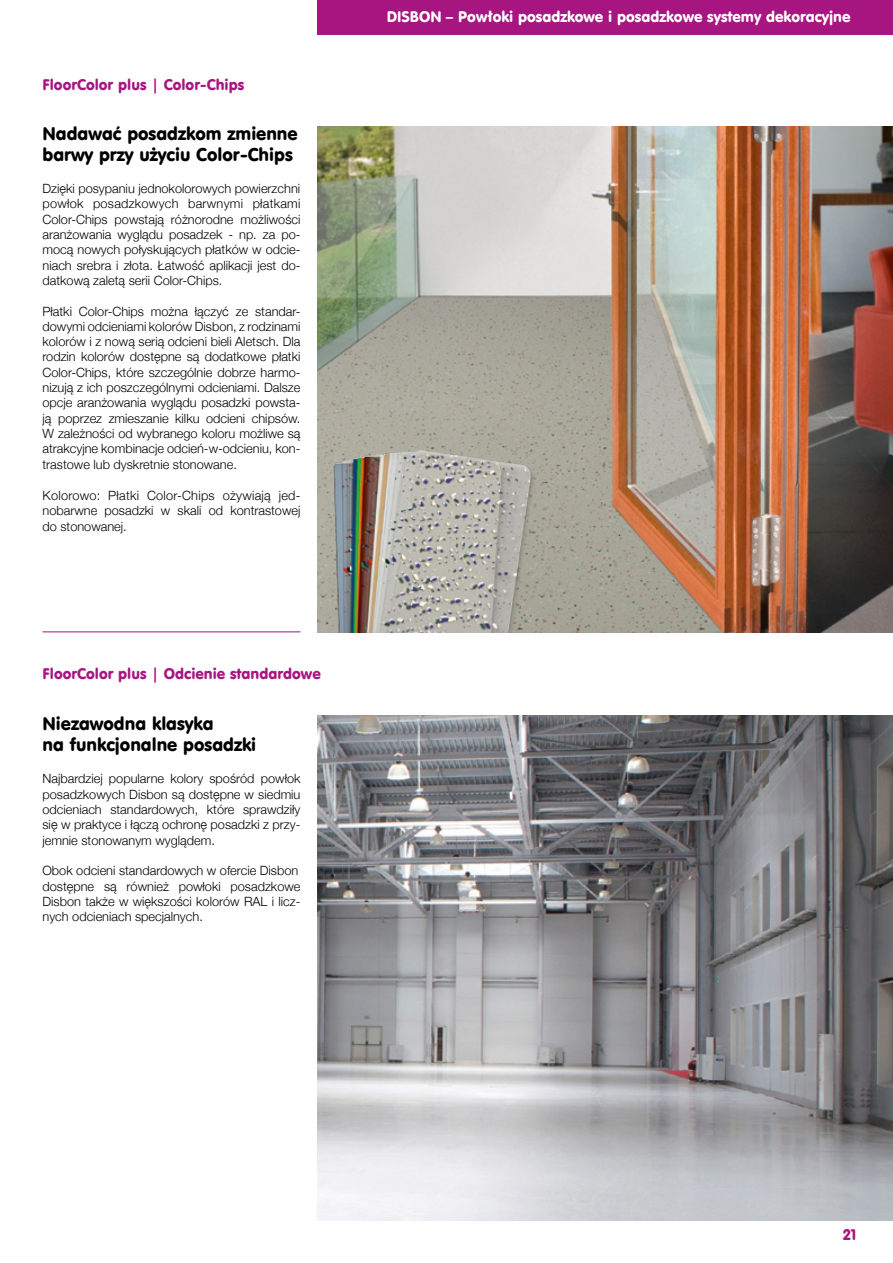
<style>
.page{position:relative;width:893px;height:1263px;background:#fff}
.page>*{position:absolute;margin:0;border:0;box-sizing:border-box;transform-origin:0 0}
.t1{font:18px/21.6px "VAG Rounded EU";color:#000}
.t2{font:15px "VAG Rounded EU";color:#a71580}
.t3{font:15px "VAG Rounded EU";color:#fff}
.t4{font:300 12.75px/15.3px "Helvetica Neue";color:#000;text-align:justify}
</style>
<div class="page">
<hr style="left:43px;top:631px;width:257px;height:1px;background:#a71580">
<img style="left:317px;top:716px;width:576px;height:504px">
<img style="left:317px;top:126px;width:576px;height:506px">
<img style="left:334px;top:451px;width:201px;height:181px">
<div style="left:317px;top:0;width:576px;height:35px;background:#a71580"></div>
<p class="t2" style="left:43px;top:76px;width:203px">FloorColor plus | Color-Chips</p>
<h1 class="t1" style="left:43px;top:124px;width:257px">Nadawać posadzkom zmienne barwy przy użyciu Color-Chips</h1>
<p class="t4" style="left:43px;top:180px;width:259px">Dzięki posypaniu jednokolorowych powierzchni powłok posadzkowych barwnymi płatkami Color-Chips powstają różnorodne możliwości aranżowania wyglądu posadzek - np. za po&shy;mocą nowych połyskujących płatków w odcie&shy;niach srebra i złota. Łatwość aplikacji jest do&shy;datkową zaletą serii Color-Chips.</p>
<p class="t4" style="left:43px;top:302px;width:259px">Płatki Color-Chips można łączyć ze standar&shy;dowymi odcieniami kolorów Disbon, z rodzinami kolorów i z nową serią odcieni bieli Aletsch. Dla rodzin kolorów dostępne są dodatkowe płatki Color-Chips, które szczególnie dobrze harmo&shy;nizują z ich poszczególnymi odcieniami. Dalsze opcje aranżowania wyglądu posadzki powsta&shy;ją poprzez zmieszanie kilku odcieni chipsów.<br>W zależności od wybranego koloru możliwe są atrakcyjne kombinacje odcień-w-odcieniu, kon&shy;trastowe lub dyskretnie stonowane.</p>
<p class="t4" style="left:43px;top:487px;width:259px">Kolorowo: Płatki Color-Chips ożywiają jed&shy;nobarwne posadzki w skali od kontrastowej do stonowanej.</p>
<p class="t2" style="left:43px;top:665px;width:280px">FloorColor plus | Odcienie standardowe</p>
<h1 class="t1" style="left:43px;top:713px;width:215px">Niezawodna klasyka<br>na funkcjonalne posadzki</h1>
<p class="t4" style="left:43px;top:770px;width:259px">Najbardziej popularne kolory spośród powłok posadzkowych Disbon są dostępne w siedmiu odcieniach standardowych, które sprawdziły się w praktyce i łączą ochronę posadzki z przy&shy;jemnie stonowanym wyglądem.</p>
<p class="t4" style="left:43px;top:862px;width:259px;text-align:left">Obok odcieni standardowych w ofercie Disbon dostępne są również powłoki posadzkowe Disbon także w większości kolorów RAL i licz&shy;nych odcieniach specjalnych.</p>
<p class="t3" style="left:387px;top:8px;width:465px">DISBON – Powłoki posadzkowe i posadzkowe systemy dekoracyjne</p>
<p class="t2" style="left:843px;top:1226px;width:15px">21</p>
</div>
